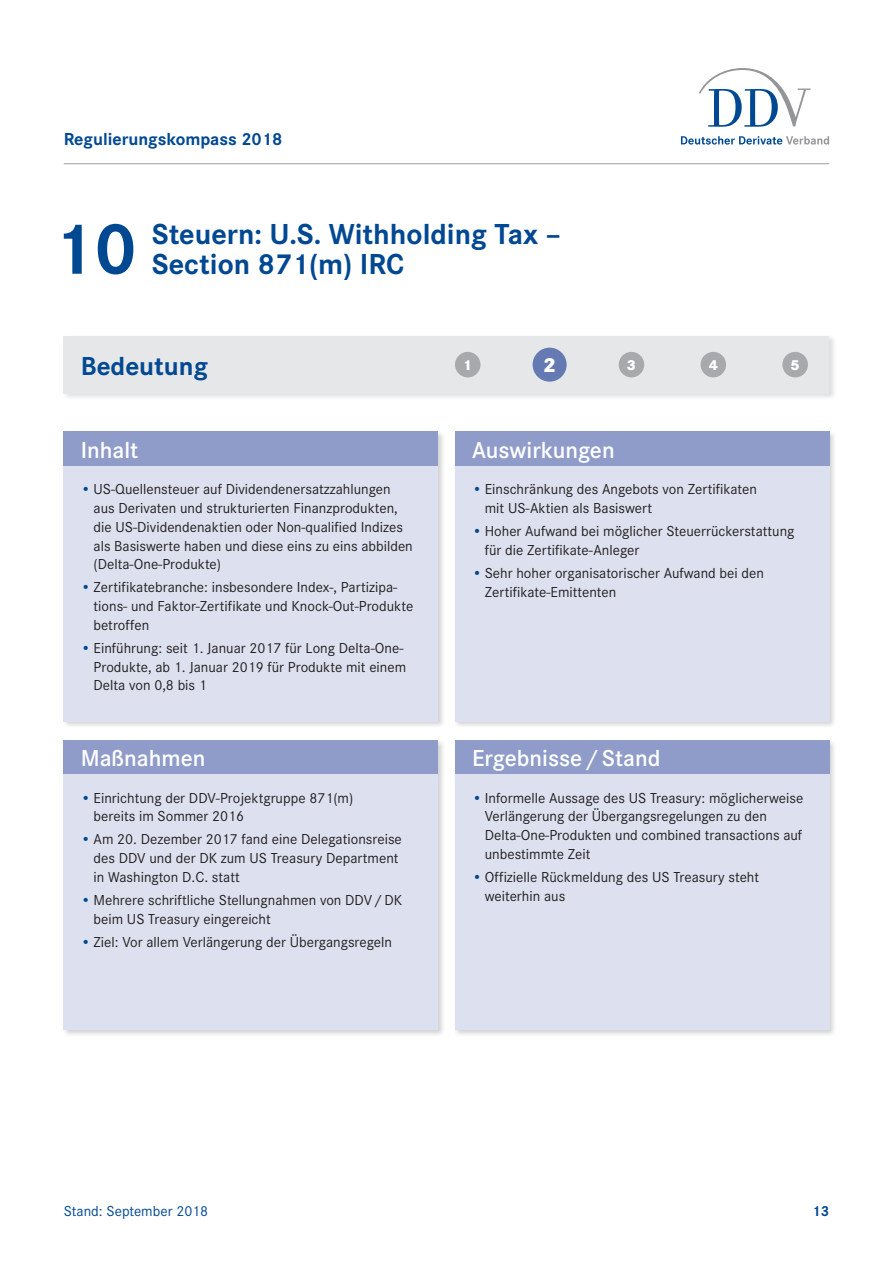
<style>
.page{position:relative;width:893px;height:1263px;background:#fff}
.page>*{position:absolute;margin:0;border:0;box-sizing:border-box;transform-origin:0 0}
.t1{font:700 75px "Corporate S";color:#014892}
.t2{font:700 30px/30px "Corporate S";color:#014892}
.t3{font:700 27px "Corporate S";color:#014892}
.t4{font:600 24px "Corporate S";color:#fff}
.t5{font:800 21px "Corporate S";color:#fff}
.t6{font:700 18px "Corporate S";color:#014892}
.t7{font:15px/18.8px "Corporate S";color:#231f20}
.t8{font:15px "Corporate S";color:#014892}
.t9{font:800 15px "Corporate S";color:#fff}
.t10{font:700 15px "Corporate S";color:#014892}
.s1{color:#014892}
</style>
<div class="page">
<hr style="left:64px;top:163px;width:765px;height:1px;background:#a8a9ad">
<svg style="left:699px;top:68px;width:112px;height:59px"></svg>
<svg style="left:681px;top:136px;width:148px;height:9px"></svg>
<div style="left:62px;top:430px;width:384px;height:607px;background:#231f20;opacity:.2"></div>
<div style="left:64px;top:432px;width:374px;height:34px;background:#8f9cc9"></div>
<div style="left:64px;top:466px;width:374px;height:255px;background:#dde1ef"></div>
<div style="left:64px;top:740px;width:374px;height:34px;background:#8f9cc9"></div>
<div style="left:64px;top:774px;width:374px;height:255px;background:#dde1ef"></div>
<div style="left:453px;top:430px;width:384px;height:607px;background:#231f20;opacity:.2"></div>
<div style="left:455px;top:432px;width:374px;height:34px;background:#8f9cc9"></div>
<div style="left:455px;top:466px;width:374px;height:255px;background:#dde1ef"></div>
<div style="left:455px;top:740px;width:374px;height:34px;background:#8f9cc9"></div>
<div style="left:455px;top:774px;width:374px;height:255px;background:#dde1ef"></div>
<div style="left:62px;top:334px;width:775px;height:67px;background:#231f20;opacity:.15"></div>
<div style="left:64px;top:336px;width:765px;height:57px;background:#e6e7e9"></div>
<div style="left:533px;top:348px;width:34px;height:34px;background:#657ab3;border-radius:50%"></div>
<div style="left:455px;top:352px;width:25px;height:25px;background:#a8a9ad;border-radius:50%"></div>
<div style="left:619px;top:352px;width:25px;height:25px;background:#a8a9ad;border-radius:50%"></div>
<div style="left:701px;top:352px;width:25px;height:25px;background:#a8a9ad;border-radius:50%"></div>
<div style="left:782px;top:352px;width:26px;height:25px;background:#a8a9ad;border-radius:50%"></div>
<p class="t6" style="left:64px;top:128px;width:220px">Regulierungskompass 2018</p>
<h1 class="t1" style="left:51px;top:206px;width:87px">10</h1>
<h2 class="t2" style="left:152px;top:220px;width:410px">Steuern: U.S. Withholding Tax –<br>Section 871(m) IRC</h2>
<h3 class="t3" style="left:81px;top:350px;width:129px">Bedeutung</h3>
<p class="t9" style="left:463px;top:356px;width:11px">1</p>
<h3 class="t5" style="left:543px;top:353px;width:14px">2</h3>
<p class="t9" style="left:627px;top:356px;width:11px">3</p>
<p class="t9" style="left:709px;top:356px;width:11px">4</p>
<p class="t9" style="left:791px;top:356px;width:11px">5</p>
<h3 class="t4" style="left:81px;top:436px;width:59px">Inhalt</h3>
<p class="t7" style="left:94px;top:480px;width:321px;text-indent:-13px"><span class="s1">•</span> US-Quellensteuer auf Dividendenersatzzahlungen aus Derivaten und strukturierten Finanzprodukten, die US-Dividendenaktien oder Non-qualified Indizes als Basiswerte haben und diese eins zu eins abbilden (Delta-One-Produkte)</p>
<p class="t7" style="left:94px;top:578px;width:321px;text-indent:-13px"><span class="s1">•</span> Zertifikatebranche: insbesondere Index-, Partizipa&shy;tions- und Faktor-Zertifikate und Knock-Out-Produkte betroffen</p>
<p class="t7" style="left:94px;top:638px;width:314px;text-indent:-13px"><span class="s1">•</span> Einführung: seit 1. Januar 2017 für Long Delta-One-<br>Produkte, ab 1. Januar 2019 für Produkte mit einem<br>Delta von 0,8 bis 1</p>
<h3 class="t4" style="left:81px;top:744px;width:126px">Maßnahmen</h3>
<p class="t7" style="left:94px;top:788px;width:261px;text-indent:-13px"><span class="s1">•</span> Einrichtung der DDV-Projektgruppe 871(m) bereits im Sommer 2016</p>
<p class="t7" style="left:94px;top:830px;width:310px;text-indent:-13px"><span class="s1">•</span> Am 20. Dezember 2017 fand eine Delegationsreise des DDV und der DK zum US Treasury Department in Washington D.C. statt</p>
<p class="t7" style="left:94px;top:891px;width:310px;text-indent:-13px"><span class="s1">•</span> Mehrere schriftliche Stellungnahmen von DDV / DK beim US Treasury eingereicht</p>
<p class="t7" style="left:81px;top:932px;width:313px"><span class="s1">•</span> Ziel: Vor allem Verlängerung der Übergangsregeln</p>
<h3 class="t4" style="left:472px;top:436px;width:144px">Auswirkungen</h3>
<p class="t7" style="left:485px;top:480px;width:274px;text-indent:-13px"><span class="s1">•</span> Einschränkung des Angebots von Zertifikaten mit US-Aktien als Basiswert</p>
<p class="t7" style="left:485px;top:522px;width:311px;text-indent:-13px"><span class="s1">•</span> Hoher Aufwand bei möglicher Steuerrückerstattung für die Zertifikate-Anleger</p>
<p class="t7" style="left:485px;top:563px;width:281px;text-indent:-13px"><span class="s1">•</span> Sehr hoher organisatorischer Aufwand bei den<br>Zertifikate-Emittenten</p>
<h3 class="t4" style="left:472px;top:744px;width:190px">Ergebnisse / Stand</h3>
<p class="t7" style="left:485px;top:788px;width:320px;text-indent:-13px"><span class="s1">•</span> Informelle Aussage des US Treasury: möglicherweise Verlängerung der Übergangsregelungen zu den Delta-One-Produkten und combined transactions auf unbestimmte Zeit</p>
<p class="t7" style="left:485px;top:868px;width:276px;text-indent:-13px"><span class="s1">•</span> Offizielle Rückmeldung des US Treasury steht weiterhin aus</p>
<p class="t8" style="left:64px;top:1203px;width:146px">Stand: September 2018</p>
<p class="t10" style="left:812px;top:1202px;width:19px">13</p>
</div>
